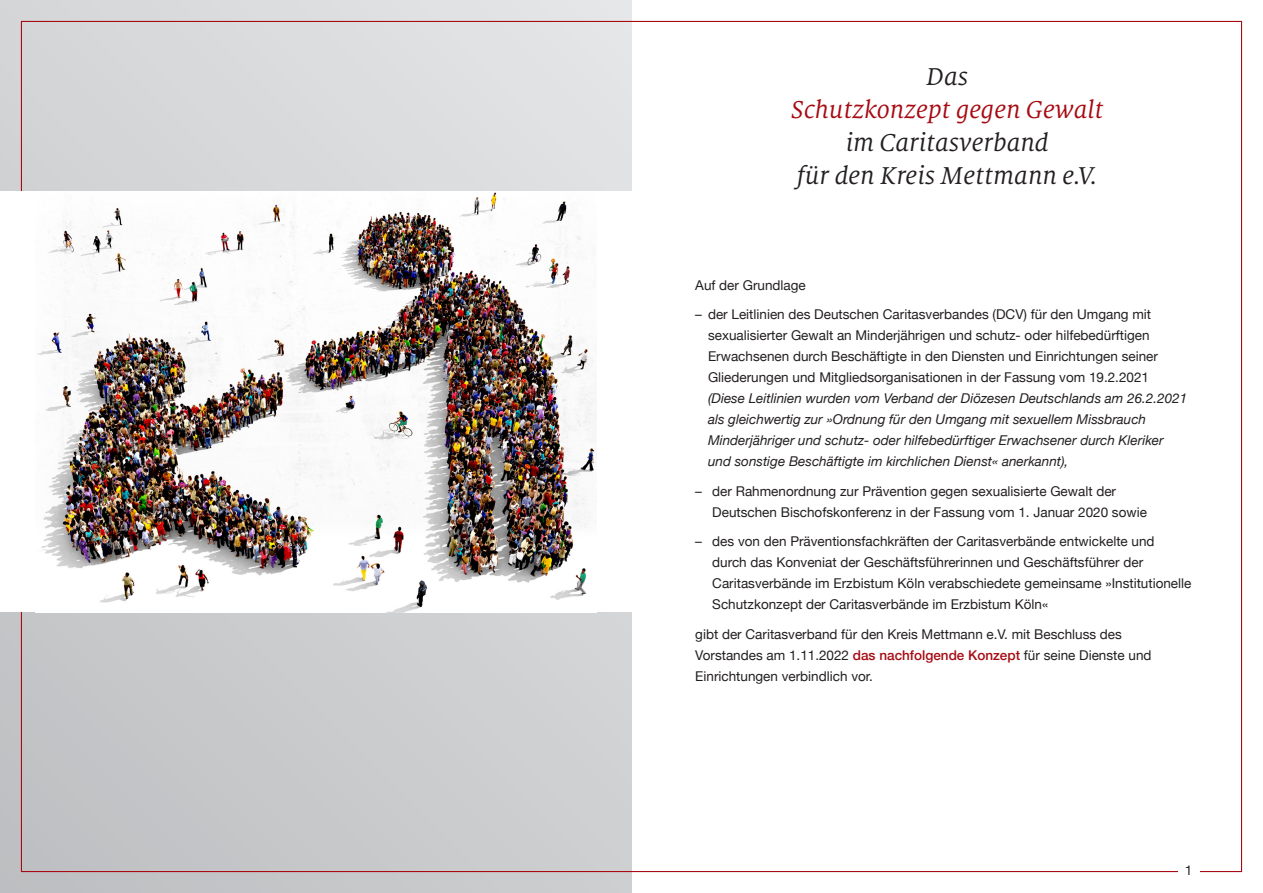
<style>
.page{position:relative;width:1263px;height:893px;background:#fff}
.page>*{position:absolute;margin:0;border:0;box-sizing:border-box;transform-origin:0 0}
.t1{font:italic 27px/33px "Milo Serif OT";color:#231f20;text-align:center}
.t2{font:italic 27px "Milo Serif OT";color:#a70a12}
.t3{font:13.5px/21px "Helvetica Neue";color:#231f20}
.t4{font:italic 13.5px/21px "Helvetica Neue";color:#231f20}
.s1{font-weight:500;color:#a70a12}
</style>
<div class="page">
<div style="left:0;top:0;width:631px;height:893px;background:linear-gradient(to right,#c8c8cb,#d9dadc)"></div>
<div style="left:0;top:191px;width:631px;height:421px;background:#fff"></div>
<img style="left:37px;top:192px;width:559px;height:420px">
<h1 class="t1" style="left:926px;top:61px;width:43px">Das</h1>
<h1 class="t2" style="left:791px;top:96px;width:314px">Schutzkonzept gegen Gewalt</h1>
<h1 class="t1" style="left:797px;top:127px;width:302px">im Caritasverband<br>für den Kreis Mettmann e.V.</h1>
<p class="t3" style="left:695px;top:275px;width:112px">Auf der Grundlage</p>
<p class="t3" style="left:708px;top:305px;width:451px;text-indent:-13px">– der Leitlinien des Deutschen Caritasverbandes (DCV) für den Umgang mit sexualisierter Gewalt an Minderjährigen und schutz- oder hilfebedürftigen Erwachsenen durch Beschäftigte in den Diensten und Einrichtungen seiner Gliederungen und Mitgliedsorganisationen in der Fassung vom 19.2.2021</p>
<p class="t4" style="left:708px;top:389px;width:481px">(Diese Leitlinien wurden vom Verband der Diözesen Deutschlands am 26.2.2021 als gleichwertig zur »Ordnung für den Umgang mit sexuellem Missbrauch Minderjähriger und schutz- oder hilfebedürftiger Erwachsener durch Kleriker und sonstige Beschäftigte im kirchlichen Dienst« anerkannt),</p>
<p class="t3" style="left:712px;top:481px;width:436px;text-indent:-17px">– der Rahmenordnung zur Prävention gegen sexualisierte Gewalt der<br>Deutschen Bischofskonferenz in der Fassung vom 1. Januar 2020 sowie</p>
<p class="t3" style="left:712px;top:532px;width:481px;text-indent:-17px">– des von den Präventionsfachkräften der Caritasverbände entwickelte und durch das Konveniat der Geschäftsführerinnen und Geschäftsführer der Caritasverbände im Erzbistum Köln verabschiedete gemeinsame »Institutionelle Schutzkonzept der Caritasverbände im Erzbistum Köln«</p>
<p class="t3" style="left:695px;top:624px;width:458px">gibt der Caritasverband für den Kreis Mettmann e.V. mit Beschluss des<br>Vorstandes am 1.11.2022 <span class="s1">das nachfolgende Konzept</span> für seine Dienste und<br>Einrichtungen verbindlich vor.</p>
<p class="t3" style="left:1185px;top:860px;width:9px">1</p>
</div>
